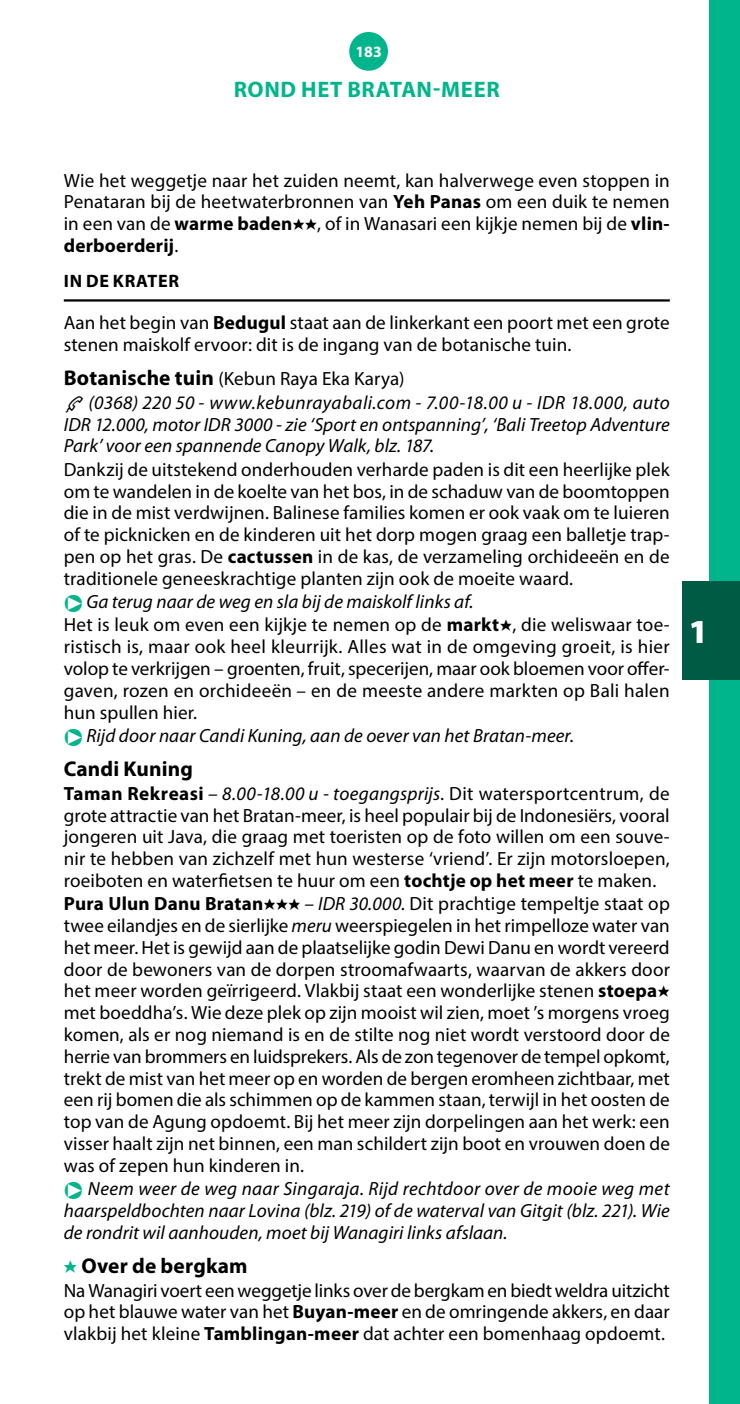
<style>
.page{position:relative;width:740px;height:1404px;background:#fff}
.page>*{position:absolute;margin:0;border:0;box-sizing:border-box;transform-origin:0 0}
.t1{font:900 33.75px "Myriad Pro";color:#fff}
.t2{font:700 22.5px "Myriad Pro";letter-spacing:.03em;color:#00b58b}
.t3{font:700 21.38px "Myriad Pro";letter-spacing:.005em;color:#000}
.t4{font:19.12px/21.8px "Myriad Pro";letter-spacing:.005em;color:#000}
.t5{font:italic 19.12px/22.3px "Myriad Pro";letter-spacing:.005em;color:#000}
.t6{font:700 18px "Myriad Pro";letter-spacing:.035em;color:#000}
.t7{font:700 15.75px "Myriad Pro";color:#fff}
.s1{font-weight:700}
.s2{font-family:"Michelin"}
.s3{font-weight:700;font-style:normal;font-size:21.38px}
.s4{font-style:normal}
.s5{font-family:"Michelin";font-style:normal}
.s6{font-family:"Michelin";color:#00b58b}
.s7{font-style:italic}
.s8{font-family:"Michelin";font-weight:400;color:#00b58b}
</style>
<div class="page">
<div style="left:349px;top:32px;width:39px;height:39px;background:#00b58b;border-radius:50%"></div>
<div style="left:709px;top:0;width:31px;height:1403px;background:#00b58b"></div>
<div style="left:682px;top:580px;width:58px;height:99px;background:#005b44"></div>
<hr style="left:64px;top:299px;width:606px;height:2px;background:#000">
<p class="t7" style="left:355px;top:42px;width:28px">183</p>
<p class="t2" style="left:234px;top:75px;width:268px">ROND HET BRATAN-MEER</p>
<p class="t4" style="left:64px;top:169px;width:607px;text-align:justify">Wie het weggetje naar het zuiden neemt, kan halverwege even stoppen in Penataran bij de heetwaterbronnen van <span class="s1">Yeh Panas</span> om een duik te nemen in een van de <span class="s1">warme baden</span><span class="s2">aa</span>, of in Wanasari een kijkje nemen bij de <span class="s1">vlin&shy;derboerderij</span>.</p>
<p class="t6" style="left:64px;top:269px;width:117px">IN DE KRATER</p>
<p class="t4" style="left:64px;top:311px;width:607px">Aan het begin van <span class="s1">Bedugul</span> staat aan de linkerkant een poort met een grote stenen maiskolf ervoor: dit is de ingang van de botanische tuin.</p>
<p class="t5" style="left:64px;top:367px;width:607px"><span class="s3">Botanische tuin</span> <span class="s4">(Kebun Raya Eka Karya)<br></span><span class="s5">t</span> (0368) 220 50 - www.kebunrayabali.com - 7.00-18.00 u - IDR 18.000, auto IDR 12.000, motor IDR 3000 - zie ‘Sport en ontspanning’, ‘Bali Treetop Adventure Park’ voor een spannende Canopy Walk, blz. 187.</p>
<p class="t4" style="left:64px;top:458px;width:607px">Dankzij de uitstekend onderhouden verharde paden is dit een heerlijke plek om te wandelen in de koelte van het bos, in de schaduw van de boomtoppen die in de mist verdwijnen. Balinese families komen er ook vaak om te luieren of te picknicken en de kinderen uit het dorp mogen graag een balletje trap&shy;pen op het gras. De <span class="s1">cactussen</span> in de kas, de verzameling orchideeën en de traditionele geneeskrachtige planten zijn ook de moeite waard.<br><span class="s6">Ñ</span> <span class="s7">Ga terug naar de weg en sla bij de maiskolf links af.<br></span>Het is leuk om even een kijkje te nemen op de <span class="s1">markt</span><span class="s2">a</span>, die weliswaar toe&shy;ristisch is, maar ook heel kleurrijk. Alles wat in de omgeving groeit, is hier volop te verkrijgen – groenten, fruit, specerijen, maar ook bloemen voor offer&shy;gaven, rozen en orchideeën – en de meeste andere markten op Bali halen hun spullen hier.<br><span class="s6">Ñ</span> <span class="s7">Rijd door naar Candi Kuning, aan de oever van het Bratan-meer.</span></p>
<p class="t3" style="left:64px;top:755px;width:131px">Candi Kuning</p>
<p class="t4" style="left:64px;top:782px;width:608px"><span class="s1">Taman Rekreasi</span> <span class="s7">– 8.00-18.00 u - toegangsprijs.</span> Dit watersportcentrum, de grote attractie van het Bratan-meer, is heel populair bij de Indonesiërs, vooral jongeren uit Java, die graag met toeristen op de foto willen om een souve&shy;nir te hebben van zichzelf met hun westerse ‘vriend’. Er zijn motorsloepen, roeiboten en waterfietsen te huur om een <span class="s1">tochtje op het meer</span> te maken.<br><span class="s1">Pura Ulun Danu Bratan</span><span class="s2">aaa</span> <span class="s7">– IDR 30.000.</span> Dit prachtige tempeltje staat op twee eilandjes en de sierlijke <span class="s7">meru</span> weerspiegelen in het rimpelloze water van het meer. Het is gewijd aan de plaatselijke godin Dewi Danu en wordt vereerd door de bewoners van de dorpen stroomafwaarts, waarvan de akkers door het meer worden geïrrigeerd. Vlakbij staat een wonderlijke stenen <span class="s1">stoepa</span><span class="s2">a </span>met boeddha’s. Wie deze plek op zijn mooist wil zien, moet ’s morgens vroeg komen, als er nog niemand is en de stilte nog niet wordt verstoord door de herrie van brommers en luidsprekers. Als de zon tegenover de tempel opkomt, trekt de mist van het meer op en worden de bergen eromheen zichtbaar, met een rij bomen die als schimmen op de kammen staan, terwijl in het oosten de top van de Agung opdoemt. Bij het meer zijn dorpelingen aan het werk: een visser haalt zijn net binnen, een man schildert zijn boot en vrouwen doen de was of zepen hun kinderen in.<br><span class="s6">Ñ</span> <span class="s7">Neem weer de weg naar Singaraja. Rijd rechtdoor over de mooie weg met haarspeldbochten naar Lovina (blz. 219) of de waterval van Gitgit (blz. 221). Wie de rondrit wil aanhouden, moet bij Wanagiri links afslaan.</span></p>
<p class="t3" style="left:64px;top:1251px;width:185px"><span class="s8">a</span> Over de bergkam</p>
<p class="t4" style="left:64px;top:1278px;width:607px;text-align:justify">Na Wanagiri voert een weggetje links over de bergkam en biedt weldra uitzicht op het blauwe water van het <span class="s1">Buyan-meer</span> en de omringende akkers, en daar vlakbij het kleine <span class="s1">Tamblingan-meer</span> dat achter een bomenhaag opdoemt.</p>
<h1 class="t1" style="left:689px;top:609px;width:21px">1</h1>
</div>
